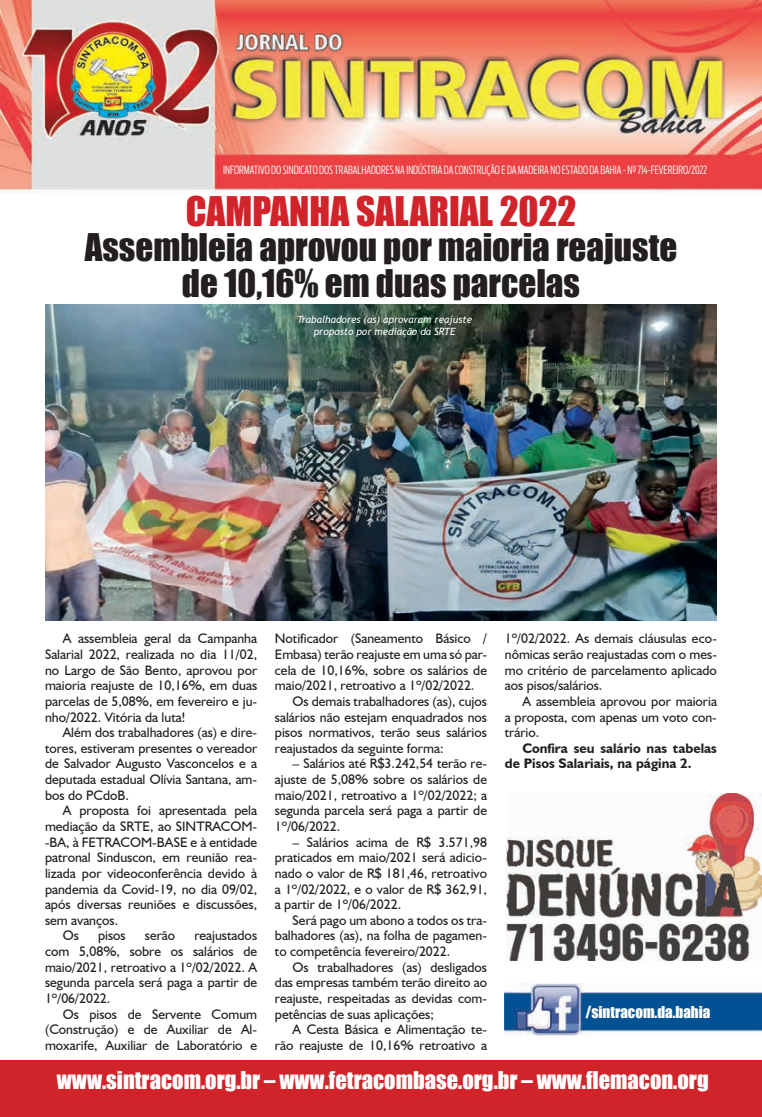
<style>
.page{position:relative;width:762px;height:1117px;background:#fff}
.page>*{position:absolute;margin:0;border:0;box-sizing:border-box;transform-origin:0 0}
.t1{font:37.5px "Impact";color:#d1232a}
.t2{font:35px/35px "Impact";color:#231f20;text-align:center}
.t3{font:22.5px "Impact";color:#fff}
.t4{font:15px "Impact";color:#fff}
.t5{font:13.75px/15.6px "Humanist 521 BT";color:#231f20;text-align:justify}
.t6{font:700 13.75px/15.6px "Humanist 521 BT";color:#231f20}
.t7{font:300 11.25px "Antenna Extra Cond";color:#fff}
.t8{font:italic 10px/12px "Trebuchet MS";color:#fff;text-align:center}
</style>
<div class="page">
<img style="left:45px;top:305px;width:672px;height:315px">
<img style="left:0;top:0;width:762px;height:193px">
<div style="left:0;top:1060px;width:762px;height:56px;background:#d1232a"></div>
<img style="left:506px;top:793px;width:256px;height:166px">
<img style="left:505px;top:983px;width:257px;height:51px">
<p class="t7" style="left:223px;top:163px;width:485px">INFORMATIVO DO SINDICATO DOS TRABALHADORES NA INDÚSTRIA DA CONSTRUÇÃO E DA MADEIRA NO ESTADO DA BAHIA - Nº 714-FEVEREIRO/2022</p>
<h1 class="t1" style="left:186px;top:182px;width:392px">CAMPANHA SALARIAL 2022</h1>
<h2 class="t2" style="left:85px;top:229px;width:594px">Assembleia aprovou por maioria reajuste de 10,16% em duas parcelas</h2>
<p class="t8" style="left:297px;top:313px;width:177px">Trabalhadores (as) aprovaram reajuste proposto por mediação da SRTE</p>
<p class="t5" style="left:275px;top:630px;width:214px">Notificador (Saneamento Básico /</p>
<p class="t5" style="left:275px;top:646px;width:214px">Embasa) terão reajuste em uma só par-</p>
<p class="t5" style="left:275px;top:661px;width:214px">cela de 10,16%, sobre os salários de</p>
<p class="t5" style="left:275px;top:677px;width:201px">maio/2021, retroativo a 1º/02/2022.</p>
<p class="t5" style="left:293px;top:693px;width:196px">Os demais trabalhadores (as), cujos</p>
<p class="t5" style="left:275px;top:708px;width:214px">salários não estejam enquadrados nos</p>
<p class="t5" style="left:275px;top:724px;width:214px">pisos normativos, terão seus salários</p>
<p class="t5" style="left:275px;top:739px;width:170px">reajustados da seguinte forma:</p>
<p class="t5" style="left:275px;top:755px;width:214px;text-indent:18px">– Salários até R$3.242,54 terão re&shy;ajuste de 5,08% sobre os salários de maio/2021, retroativo a 1º/02/2022; a segunda parcela será paga a partir de 1º/06/2022.</p>
<p class="t5" style="left:275px;top:833px;width:214px;text-indent:18px">– Salários acima de R$ 3.571,98 praticados em maio/2021 será adicio&shy;nado o valor de R$ 181,46, retroativo a 1º/02/2022, e o valor de R$ 362,91, a partir de 1º/06/2022.</p>
<p class="t5" style="left:275px;top:911px;width:214px;text-indent:18px">Será pago um abono a todos os tra&shy;balhadores (as), na folha de pagamen&shy;to competência fevereiro/2022.</p>
<p class="t5" style="left:275px;top:958px;width:214px;text-indent:18px">Os trabalhadores (as) desligados das empresas também terão direito ao reajuste, respeitadas as devidas com&shy;petências de suas aplicações;</p>
<p class="t5" style="left:275px;top:1021px;width:214px;text-align:right">A Cesta Básica e Alimentação te&shy;rão reajuste de 10,16% retroativo a</p>
<p class="t5" style="left:505px;top:630px;width:214px">1º/02/2022. As demais cláusulas eco&shy;nômicas serão reajustadas com o mes&shy;mo critério de parcelamento aplicado aos pisos/salários.</p>
<p class="t5" style="left:505px;top:693px;width:214px;text-indent:18px">A assembleia aprovou por maioria a proposta, com apenas um voto con&shy;trário.</p>
<p class="t6" style="left:505px;top:739px;width:214px;text-indent:18px">Confira seu salário nas tabelas de Pisos Salariais, na página 2.</p>
<p class="t5" style="left:45px;top:630px;width:214px;text-indent:18px">A assembleia geral da Campanha Salarial 2022, realizada no dia 11/02, no Largo de São Bento, aprovou por maioria reajuste de 10,16%, em duas parcelas de 5,08%, em fevereiro e ju&shy;nho/2022. Vitória da luta!</p>
<p class="t5" style="left:45px;top:724px;width:214px;text-indent:18px">Além dos trabalhadores (as) e dire&shy;tores, estiveram presentes o vereador de Salvador Augusto Vasconcelos e a deputada estadual Olívia Santana, am&shy;bos do PCdoB.</p>
<p class="t5" style="left:63px;top:802px;width:196px">A proposta foi apresentada pela</p>
<p class="t5" style="left:45px;top:818px;width:214px">mediação da SRTE, ao SINTRACOM-</p>
<p class="t5" style="left:45px;top:833px;width:214px">-BA, à FETRACOM-BASE e à entidade</p>
<p class="t5" style="left:45px;top:849px;width:214px">patronal Sinduscon, em reunião rea-</p>
<p class="t5" style="left:45px;top:864px;width:214px">lizada por videoconferência devido à</p>
<p class="t5" style="left:45px;top:880px;width:214px">pandemia da Covid-19, no dia 09/02,</p>
<p class="t5" style="left:45px;top:896px;width:214px">após diversas reuniões e discussões,</p>
<p class="t5" style="left:45px;top:911px;width:75px">sem avanços.</p>
<p class="t5" style="left:63px;top:927px;width:18px">Os</p>
<p class="t5" style="left:98px;top:927px;width:29px">pisos</p>
<p class="t5" style="left:145px;top:927px;width:32px">serão</p>
<p class="t5" style="left:45px;top:927px;width:214px;text-indent:149px">reajustados com 5,08%, sobre os salários de maio/2021, retroativo a 1º/02/2022. A segunda parcela será paga a partir de 1º/06/2022.</p>
<p class="t5" style="left:45px;top:1005px;width:214px;text-indent:18px">Os pisos de Servente Comum (Construção) e de Auxiliar de Al&shy;moxarife, Auxiliar de Laboratório e</p>
<h3 class="t3" style="left:57px;top:1062px;width:653px">www.sintracom.org.br – www.fetracombase.org.br – www.flemacon.org</h3>
<p class="t4" style="left:585px;top:1000px;width:126px">/sintracom.da.bahia</p>
</div>
